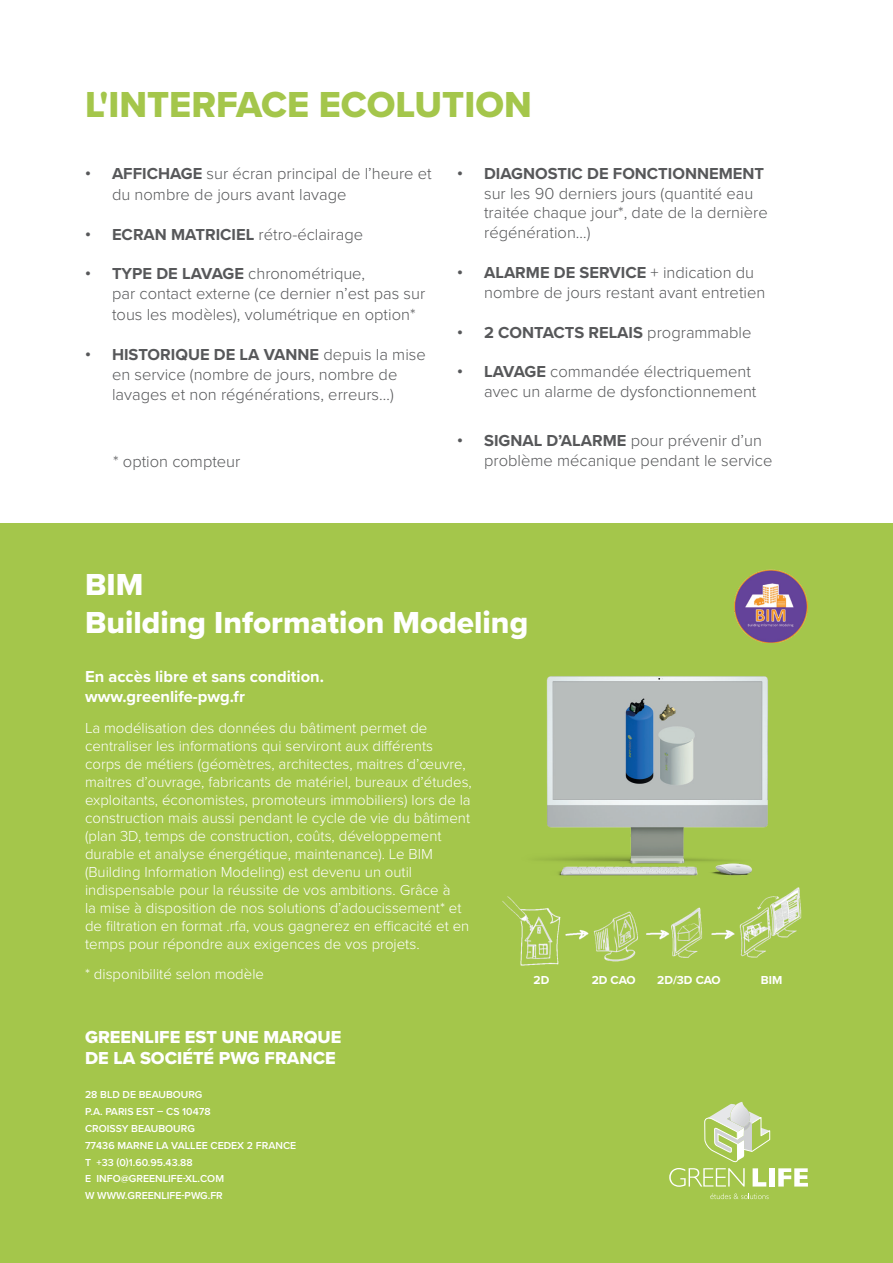
<style>
.page{position:relative;width:893px;height:1263px;background:#fff}
.page>*{position:absolute;margin:0;border:0;box-sizing:border-box;transform-origin:0 0}
.t1{font:37.5px "Proxima Nova Extrabld";color:#a4c64b}
.t2{font:31.5px/37.8px "Proxima Nova Extrabld";color:#fff}
.t3{font:18px/21.6px "Proxima Nova Extrabld";color:#fff}
.t4{font:300 16.5px/19.8px "Proxima Nova";color:#57585a}
.t5{font:700 16.5px "Proxima Nova";color:#57585a}
.t6{font:700 16.5px/19.8px "Proxima Nova";color:#fff}
.t7{font:300 15px/18px "Proxima Nova";color:#fff}
.t8{font:700 12px "Proxima Nova";color:#fff}
.t9{font:600 10.5px/16.8px "Proxima Nova";color:#fff}
.s1{font-weight:700}
.s2{font-weight:300}
</style>
<div class="page">
<div style="left:0;top:523px;width:893px;height:740px;background:#a4c64b"></div>
<div style="left:769px;top:1168px;width:5px;height:18px;background:#fff"></div>
<svg style="left:778px;top:1168px;width:30px;height:18px"></svg>
<svg style="left:669px;top:1102px;width:101px;height:97px"></svg>
<img style="left:506px;top:905px;width:296px;height:61px">
<img style="left:502px;top:676px;width:299px;height:229px">
<img style="left:735px;top:570px;width:73px;height:73px">
<h1 class="t1" style="left:85px;top:76px;width:448px">L'INTERFACE ECOLUTION</h1>
<p class="t4" style="left:112px;top:162px;width:321px;line-height:21px;text-indent:-27px"><span class="s1">• AFFICHAGE</span> sur écran principal de l’heure et du nombre de jours avant lavage</p>
<p class="t5" style="left:85px;top:222px;width:280px">• ECRAN MATRICIEL <span class="s2">rétro-éclairage</span></p>
<p class="t4" style="left:112px;top:263px;width:315px;line-height:20.4px;text-indent:-27px"><span class="s1">• TYPE DE LAVAGE</span> chronométrique,<br>par contact externe (ce dernier n’est pas sur tous les modèles), volumétrique en option*</p>
<p class="t4" style="left:85px;top:344px;width:342px;text-align:center"><span class="s1">• HISTORIQUE DE LA VANNE</span> depuis la mise en service (nombre de jours, nombre de lavages et non régénérations, erreurs…)</p>
<p class="t4" style="left:113px;top:451px;width:129px">* option compteur</p>
<p class="t5" style="left:457px;top:161px;width:308px">• DIAGNOSTIC DE FONCTIONNEMENT</p>
<p class="t4" style="left:484px;top:182px;width:285px">sur les 90 derniers jours (quantité eau traitée chaque jour*, date de la dernière régénération…)</p>
<p class="t4" style="left:484px;top:262px;width:283px;text-indent:-27px"><span class="s1">• ALARME DE SERVICE</span> + indication du nombre de jours restant avant entretien</p>
<p class="t5" style="left:457px;top:320px;width:296px">• 2 CONTACTS RELAIS <span class="s2">programmable</span></p>
<p class="t4" style="left:484px;top:361px;width:274px;text-indent:-27px"><span class="s1">• LAVAGE</span> commandée électriquement avec un alarme de dysfonctionnement</p>
<p class="t4" style="left:484px;top:430px;width:290px;text-indent:-27px"><span class="s1">• SIGNAL D’ALARME</span> pour prévenir d’un problème mécanique pendant le service</p>
<h2 class="t2" style="left:85px;top:565px;width:445px">BIM<br>Building Information Modeling</h2>
<p class="t6" style="left:85px;top:666px;width:240px">En accès libre et sans condition. www.greenlife-pwg.fr</p>
<p class="t7" style="left:85px;top:718px;width:388px">La modélisation des données du bâtiment permet de centraliser les informations qui serviront aux différents corps de métiers (géomètres, architectes, maitres d’œuvre, maitres d’ouvrage, fabricants de matériel, bureaux d’études, exploitants, économistes, promoteurs immobiliers) lors de la construction mais aussi pendant le cycle de vie du bâtiment (plan 3D, temps de construction, coûts, développement durable et analyse énergétique, maintenance). Le BIM (Building Information Modeling) est devenu un outil indispensable pour la réussite de vos ambitions. Grâce à<br>la mise à disposition de nos solutions d’adoucissement* et de filtration en format .rfa, vous gagnerez en efficacité et en temps pour répondre aux exigences de vos projets.</p>
<p class="t7" style="left:85px;top:964px;width:181px">* disponibilité selon modèle</p>
<p class="t3" style="left:85px;top:1026px;width:258px">GREENLIFE EST UNE MARQUE<br>DE LA SOCIÉTÉ PWG FRANCE</p>
<p class="t9" style="left:85px;top:1086px;width:213px">28 BLD DE BEAUBOURG<br>P.A. PARIS EST – CS 10478<br>CROISSY BEAUBOURG<br>77436 MARNE LA VALLEE CEDEX 2 FRANCE<br>T +33 (0)1.60.95.43.88<br>E INFO@GREENLIFE-XL.COM<br>W WWW.GREENLIFE-PWG.FR</p>
<p class="t8" style="left:533px;top:971px;width:17px">2D</p>
<p class="t8" style="left:592px;top:971px;width:46px">2D CAO</p>
<p class="t8" style="left:657px;top:971px;width:65px">2D/3D CAO</p>
<p class="t8" style="left:761px;top:971px;width:23px">BIM</p>
</div>
